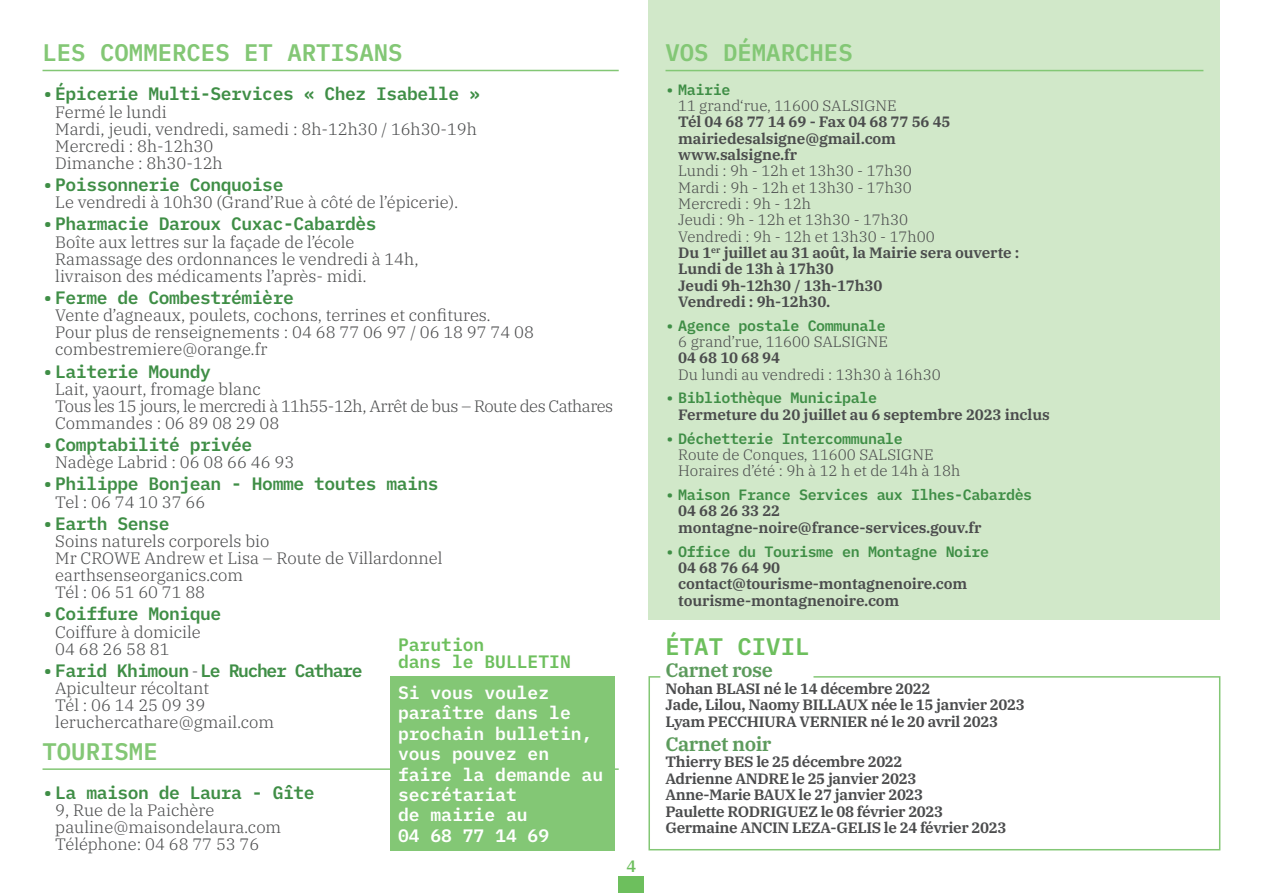
<style>
.page{position:relative;width:1263px;height:893px;background:#fff}
.page>*{position:absolute;margin:0;border:0;box-sizing:border-box;transform-origin:0 0}
.t1{font:600 24px "IBM Plex Mono";color:#83c775}
.t2{font:600 24px "IBM Plex Mono";color:#6dbf5d}
.t3{font:600 19.5px "IBM Plex Serif";letter-spacing:-.025em;color:#5c9b5c}
.t4{font:600 18px "IBM Plex Mono";letter-spacing:-.025em;color:#3f8e46}
.t5{font:600 18px/20.4px "IBM Plex Mono";color:#fff}
.t6{font:600 18px "IBM Plex Mono";letter-spacing:-.075em;color:#3f8e46}
.t7{font:600 18px/16.5px "IBM Plex Mono";color:#6dbf5d}
.t8{font:300 16.5px/17.1px "IBM Plex Serif";color:#4b4c4d}
.t9{font:300 16.5px/17.1px "IBM Plex Serif";letter-spacing:-.03em;color:#4b4c4d}
.t10{font:500 16.5px "IBM Plex Serif";color:#6dbf5d}
.t11{font:600 15px/16.5px "IBM Plex Serif";letter-spacing:-.025em;color:#4b4c4d}
.t12{font:300 15px/16.4px "IBM Plex Serif";color:#4b4c4d}
.t13{font:600 15px "IBM Plex Mono";letter-spacing:-.025em;color:#3f8e46}
.s1{font-family:"IBM Plex Serif";font-weight:300;font-size:16.5px;color:#4b4c4d}
.s2{font-weight:600}
</style>
<div class="page">
<div style="left:648px;top:0;width:572px;height:619px;background:#d1e8c9"></div>
<hr style="left:43px;top:70px;width:576px;height:1px;background:#83c775">
<hr style="left:43px;top:768px;width:576px;height:2px;background:#83c775">
<svg style="left:648px;top:676px;width:573px;height:175px"></svg>
<hr style="left:665px;top:70px;width:538px;height:1px;background:#83c775">
<div style="left:389px;top:676px;width:225px;height:174px;background:#83c775"></div>
<div style="left:619px;top:877px;width:25px;height:16px;background:#6dbf5d"></div>
<h1 class="t1" style="left:43px;top:34px;width:362px">LES COMMERCES ET ARTISANS</h1>
<p class="t4" style="left:43px;top:80px;width:439px">•Épicerie Multi-Services « Chez Isabelle »</p>
<p class="t8" style="left:55px;top:102px;width:423px">Fermé le lundi<br>Mardi, jeudi, vendredi, samedi : 8h-12h30 / 16h30-19h<br>Mercredi : 8h-12h30<br>Dimanche : 8h30-12h</p>
<p class="t4" style="left:43px;top:171px;width:242px">•Poissonnerie Conquoise</p>
<p class="t8" style="left:55px;top:192px;width:405px">Le vendredi à 10h30 (Grand’Rue à côté de l’épicerie).</p>
<p class="t4" style="left:43px;top:210px;width:336px">•Pharmacie Daroux Cuxac-Cabardès</p>
<p class="t8" style="left:55px;top:232px;width:365px">Boîte aux lettres sur la façade de l’école<br>Ramassage des ordonnances le vendredi à 14h, livraison des médicaments l’après- midi.</p>
<p class="t4" style="left:43px;top:283px;width:253px">•Ferme de Combestrémière</p>
<p class="t8" style="left:55px;top:305px;width:480px">Vente d’agneaux, poulets, cochons, terrines et confitures.<br>Pour plus de renseignements : 04 68 77 06 97 / 06 18 97 74 08 combestremiere@orange.fr</p>
<p class="t4" style="left:43px;top:357px;width:170px">•Laiterie Moundy</p>
<p class="t9" style="left:55px;top:379px;width:559px">Lait, yaourt, fromage blanc<br>Tous les 15 jours, le mercredi à 11h55-12h, Arrêt de bus – Route des Cathares<br>Commandes : 06 89 08 29 08</p>
<p class="t4" style="left:43px;top:431px;width:211px">•Comptabilité privée</p>
<p class="t8" style="left:55px;top:452px;width:240px">Nadège Labrid : 06 08 66 46 93</p>
<p class="t4" style="left:43px;top:470px;width:398px">•Philippe Bonjean - Homme toutes mains</p>
<p class="t8" style="left:55px;top:492px;width:152px">Tel : 06 74 10 37 66</p>
<p class="t4" style="left:43px;top:509px;width:129px">•Earth Sense</p>
<p class="t8" style="left:55px;top:531px;width:389px">Soins naturels corporels bio<br>Mr CROWE Andrew et Lisa – Route de Villardonnel earthsenseorganics.com<br>Tél : 06 51 60 71 88</p>
<p class="t4" style="left:43px;top:600px;width:180px">•Coiffure Monique</p>
<p class="t8" style="left:55px;top:622px;width:147px">Coiffure à domicile<br>04 68 26 58 81</p>
<p class="t6" style="left:43px;top:656px;width:321px">• Farid Khimoun <span class="s1">-</span> Le Rucher Cathare</p>
<p class="t8" style="left:55px;top:678px;width:220px">Apiculteur récoltant<br>Tél : 06 14 25 09 39 leruchercathare@gmail.com</p>
<h1 class="t1" style="left:43px;top:732px;width:117px">TOURISME</h1>
<p class="t4" style="left:43px;top:778px;width:273px">•La maison de Laura - Gîte</p>
<p class="t8" style="left:55px;top:800px;width:227px">9, Rue de la Paichère pauline@maisondelaura.com<br>Téléphone: 04 68 77 53 76</p>
<p class="t7" style="left:398px;top:635px;width:174px">Parution<br>dans le BULLETIN</p>
<p class="t5" style="left:398px;top:680px;width:207px">Si vous voulez paraître dans le prochain bulletin, vous pouvez en faire la demande au secrétariat<br>de mairie au<br>04 68 77 14 69</p>
<p class="t10" style="left:626px;top:853px;width:11px">4</p>
<h1 class="t1" style="left:665px;top:34px;width:189px">VOS DÉMARCHES</h1>
<p class="t13" style="left:665px;top:77px;width:66px">• Mairie</p>
<p class="t12" style="left:678px;top:96px;width:220px">11 grand‘rue, 11600 SALSIGNE</p>
<p class="t11" style="left:678px;top:113px;width:274px">Tél 04 68 77 14 69 - Fax 04 68 77 56 45 mairiedesalsigne@gmail.com www.salsigne.fr</p>
<p class="t12" style="left:678px;top:161px;width:343px">Lundi : 9h - 12h et 13h30 - 17h30<br>Mardi : 9h - 12h et 13h30 - 17h30<br>Mercredi : 9h - 12h<br>Jeudi : 9h - 12h et 13h30 - 17h30<br>Vendredi : 9h - 12h et 13h30 - 17h00<br><span class="s2">Du 1</span><sup>er</sup> <span class="s2">juillet au 31 août, la Mairie sera ouverte :<br>Lundi de 13h à 17h30<br>Jeudi 9h-12h30 / 13h-17h30<br>Vendredi : 9h-12h30.</span></p>
<p class="t13" style="left:665px;top:313px;width:222px">• Agence postale Communale</p>
<p class="t12" style="left:678px;top:332px;width:211px">6 grand’rue, 11600 SALSIGNE</p>
<p class="t11" style="left:678px;top:349px;width:103px">04 68 10 68 94</p>
<p class="t12" style="left:678px;top:365px;width:264px">Du lundi au vendredi : 13h30 à 16h30</p>
<p class="t13" style="left:665px;top:386px;width:213px">• Bibliothèque Municipale</p>
<p class="t11" style="left:678px;top:405px;width:373px">Fermeture du 20 juillet au 6 septembre 2023 inclus</p>
<p class="t13" style="left:665px;top:426px;width:239px">• Déchetterie Intercommunale</p>
<p class="t12" style="left:678px;top:445px;width:283px">Route de Conques, 11600 SALSIGNE<br>Horaires d’été : 9h à 12 h et de 14h à 18h</p>
<p class="t13" style="left:665px;top:483px;width:368px">• Maison France Services aux Ilhes-Cabardès</p>
<p class="t11" style="left:678px;top:502px;width:305px">04 68 26 33 22 montagne-noire@france-services.gouv.fr</p>
<p class="t13" style="left:665px;top:539px;width:325px">• Office du Tourisme en Montagne Noire</p>
<p class="t11" style="left:678px;top:558px;width:290px">04 68 76 64 90 contact@tourisme-montagnenoire.com tourisme-montagnenoire.com</p>
<h1 class="t2" style="left:665px;top:627px;width:145px">ÉTAT CIVIL</h1>
<p class="t3" style="left:665px;top:655px;width:109px">Carnet rose</p>
<p class="t11" style="left:665px;top:679px;width:361px">Nohan BLASI né le 14 décembre 2022<br>Jade, Lilou, Naomy BILLAUX née le 15 janvier 2023<br>Lyam PECCHIURA VERNIER né le 20 avril 2023</p>
<p class="t3" style="left:665px;top:729px;width:107px">Carnet noir</p>
<p class="t11" style="left:665px;top:753px;width:342px">Thierry BES le 25 décembre 2022<br>Adrienne ANDRE le 25 janvier 2023<br>Anne-Marie BAUX le 27 janvier 2023<br>Paulette RODRIGUEZ le 08 février 2023<br>Germaine ANCIN LEZA-GELIS le 24 février 2023</p>
</div>
